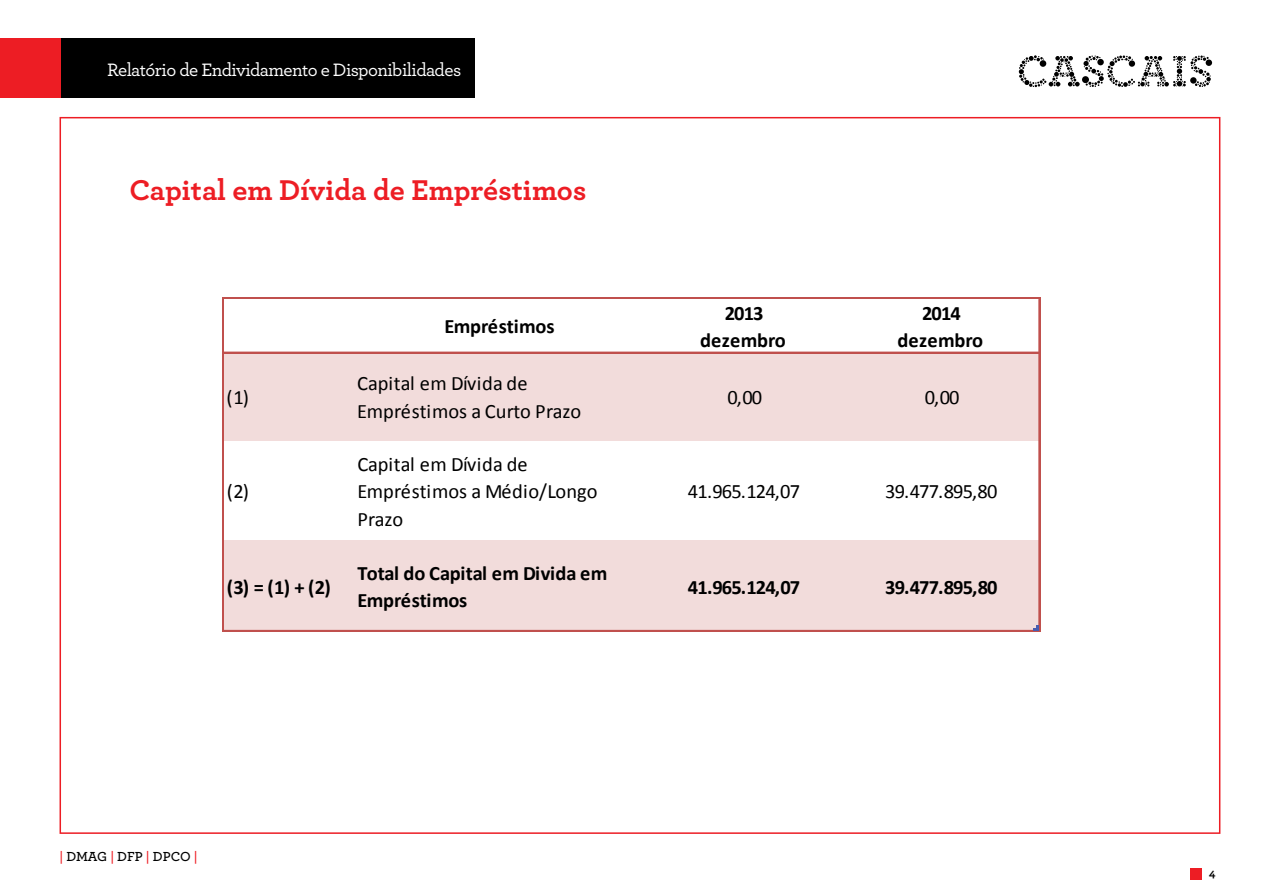
<style>
.page{position:relative;width:1263px;height:893px;background:#fff}
.page>*{position:absolute;margin:0;border:0;box-sizing:border-box;transform-origin:0 0}
.t1{font:700 30px "Archer";color:#ed1d24}
.t2{font:20.4px/27.3px "Calibri";color:#000}
.t3{font:700 20.4px/27.3px "Calibri";letter-spacing:-.015em;color:#000;text-align:center}
.t4{font:20.4px "Calibri";letter-spacing:-.04em;color:#000}
.t5{font:700 20.4px "Calibri";letter-spacing:-.04em;color:#000}
.t6{font:500 18.9px "Archer";letter-spacing:-.03em;color:#fff}
.t7{font:600 13.8px "Archer";letter-spacing:-.005em;color:#000}
.t8{font:700 12px "Archer";color:#000}
.s1{color:#ed1d24}
</style>
<div class="page">
<div style="left:61px;top:39px;width:414px;height:59px;background:#000"></div>
<div style="left:0;top:39px;width:61px;height:59px;background:#ed1d24"></div>
<div style="left:1190px;top:868px;width:12px;height:11px;background:#ed1d24"></div>
<svg style="left:1019px;top:55px;width:193px;height:32px"></svg>
<div style="left:224px;top:352px;width:816px;height:89px;background:#f2dcdb"></div>
<div style="left:224px;top:540px;width:816px;height:92px;background:#f2dcdb"></div>
<hr style="left:223px;top:298px;width:1px;height:334px;background:#c0504d">
<hr style="left:1038px;top:299px;width:2px;height:333px;background:#c0504d">
<hr style="left:224px;top:298px;width:816px;height:1px;background:#c0504d">
<hr style="left:224px;top:352px;width:816px;height:2px;background:#c0504d">
<hr style="left:224px;top:630px;width:816px;height:2px;background:#c0504d">
<svg style="left:1033px;top:625px;width:6px;height:5px"></svg>
<p class="t6" style="left:107px;top:57px;width:355px">Relatório de Endividamento e Disponibilidades</p>
<h1 class="t1" style="left:129px;top:167px;width:459px">Capital em Dívida de Empréstimos</h1>
<p class="t2" style="left:227px;top:384px;width:24px">(1)</p>
<p class="t2" style="left:227px;top:478px;width:24px">(2)</p>
<p class="t3" style="left:227px;top:573px;width:106px">(3) = (1) + (2)</p>
<p class="t3" style="left:444px;top:313px;width:112px">Empréstimos</p>
<p class="t2" style="left:357px;top:370px;width:225px">Capital em Dívida de<br>Empréstimos a Curto Prazo</p>
<p class="t2" style="left:357px;top:451px;width:242px">Capital em Dívida de<br>Empréstimos a Médio/Longo<br>Prazo</p>
<p class="t3" style="left:357px;top:560px;width:252px;text-align:left">Total do Capital em Divida em<br>Empréstimos</p>
<p class="t3" style="left:700px;top:299px;width:87px">2013 dezembro</p>
<p class="t3" style="left:897px;top:299px;width:87px">2014 dezembro</p>
<p class="t2" style="left:727px;top:384px;width:36px">0,00</p>
<p class="t2" style="left:925px;top:384px;width:36px">0,00</p>
<p class="t4" style="left:688px;top:479px;width:114px">41.965.124,07</p>
<p class="t4" style="left:885px;top:479px;width:114px">39.477.895,80</p>
<p class="t5" style="left:688px;top:574px;width:114px">41.965.124,07</p>
<p class="t5" style="left:885px;top:574px;width:114px">39.477.895,80</p>
<p class="t7" style="left:60px;top:846px;width:140px"><span class="s1">|</span> DMAG <span class="s1">|</span> DFP <span class="s1">|</span> DPCO <span class="s1">|</span></p>
<p class="t8" style="left:1209px;top:864px;width:8px">4</p>
</div>
